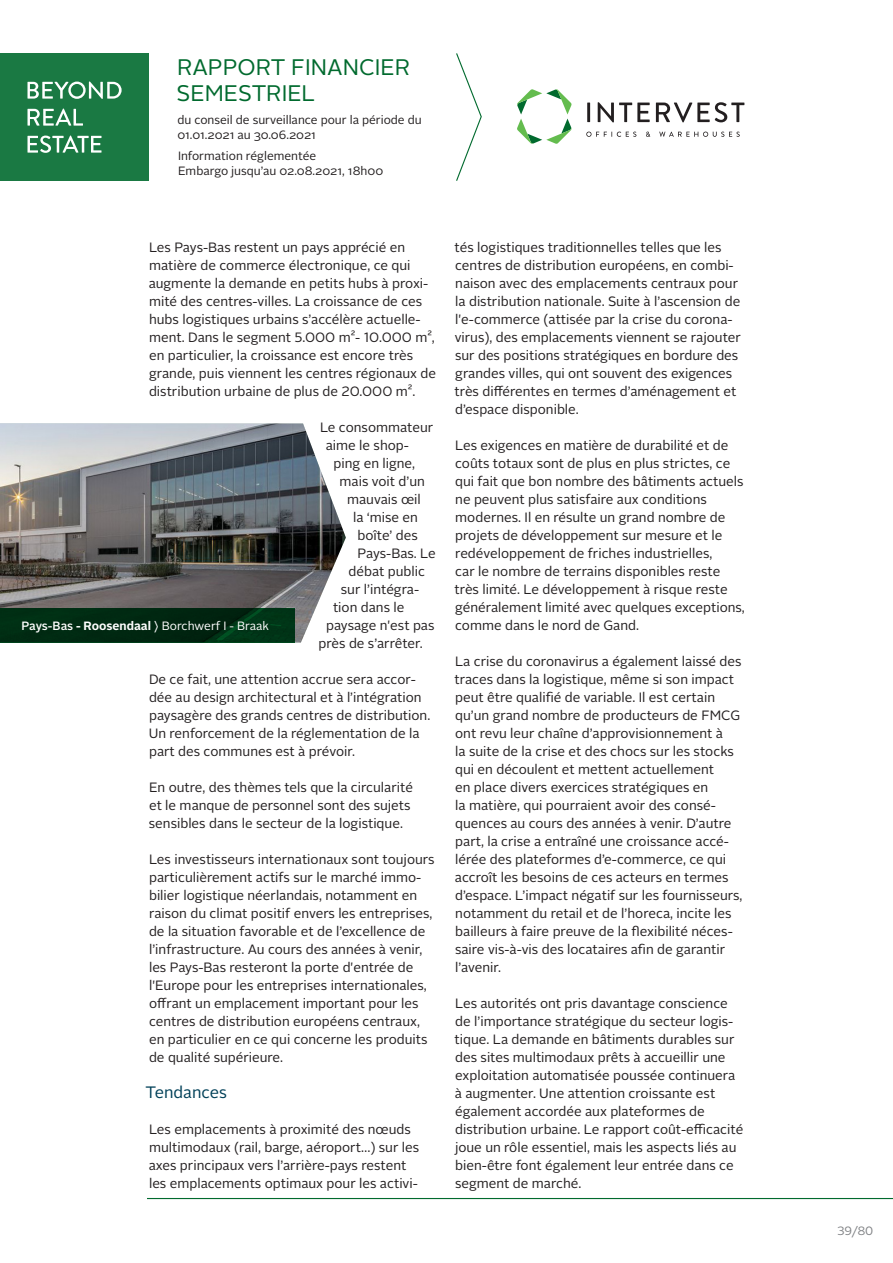
<style>
.page{position:relative;width:893px;height:1263px;background:#fff}
.page>*{position:absolute;margin:0;border:0;box-sizing:border-box;transform-origin:0 0}
.t1{font:22.5px/25.5px "Alright Sans";color:#016a2e}
.T4_JV_blauwgrijs_80{font:16.5px "Alright Sans";color:#004058}
.Body{font:13.5px/18px "Alright Sans";color:#231f20}
.t2{font:12px/15px "Alright Sans";color:#231f20}
.Bijschrift_foto_rech{font:12px "Alright Sans";color:#fff}
.t3{font:12px "Alright Sans";color:#808285}
.s1{font-weight:500}
.s2{font-weight:700}
</style>
<div class="page">
<hr style="left:147px;top:1198px;width:746px;height:1px;background:#016a2e">
<svg style="left:456px;top:53px;width:26px;height:128px"></svg>
<div style="left:0;top:53px;width:149px;height:128px;background:#1a7943"></div>
<svg style="left:28px;top:136px;width:74px;height:17px"></svg>
<svg style="left:28px;top:109px;width:55px;height:17px"></svg>
<svg style="left:28px;top:82px;width:94px;height:17px"></svg>
<svg style="left:517px;top:89px;width:55px;height:55px"></svg>
<svg style="left:586px;top:132px;width:50px;height:5px"></svg>
<svg style="left:646px;top:132px;width:4px;height:5px"></svg>
<svg style="left:659px;top:132px;width:81px;height:5px"></svg>
<hr style="left:587px;top:103px;width:3px;height:19px;background:#231f20">
<svg style="left:598px;top:102px;width:52px;height:20px"></svg>
<svg style="left:656px;top:102px;width:88px;height:20px"></svg>
<img style="left:0;top:423px;width:346px;height:219px">
<svg style="left:0;top:608px;width:295px;height:34px;background:#002b12"></svg>
<h1 class="t1" style="left:177px;top:55px;width:235px">RAPPORT FINANCIER<br>SEMESTRIEL</h1>
<p class="t2" style="left:177px;top:112px;width:246px">du conseil de surveillance pour la période du<br>01.01.2021 au 30.06.2021</p>
<p class="t2" style="left:178px;top:149px;width:207px">Information réglementée<br>Embargo jusqu’au 02.08.2021, 18h00</p>
<p class="Body" style="left:149px;top:239px;width:289px">Les Pays-Bas restent un pays apprécié en matière de commerce électronique, ce qui augmente la demande en petits hubs à proxi&shy;mité des centres-villes. La croissance de ces hubs logistiques urbains s’accélère actuelle&shy;ment. Dans le segment 5.000 m²- 10.000 m², en particulier, la croissance est encore très grande, puis viennent les centres régionaux de distribution urbaine de plus de 20.000 m².</p>
<p class="Body" style="left:320px;top:419px;width:115px">Le consommateur</p>
<p class="Body" style="left:326px;top:437px;width:85px">aime le shop-</p>
<p class="Body" style="left:334px;top:455px;width:83px">ping en ligne,</p>
<p class="Body" style="left:340px;top:473px;width:87px">mais voit d’un</p>
<p class="Body" style="left:347px;top:491px;width:75px">mauvais œil</p>
<p class="Body" style="left:353px;top:509px;width:66px">la ‘mise en</p>
<p class="Body" style="left:358px;top:527px;width:62px">boîte’ des</p>
<p class="Body" style="left:358px;top:545px;width:80px">Pays-Bas. Le</p>
<p class="Body" style="left:349px;top:563px;width:78px">débat public</p>
<p class="Body" style="left:341px;top:581px;width:80px">sur l’intégra-</p>
<p class="Body" style="left:333px;top:599px;width:73px">tion dans le</p>
<p class="Body" style="left:326px;top:617px;width:110px">paysage n'est pas</p>
<p class="Body" style="left:319px;top:635px;width:106px">près de s’arrêter.</p>
<p class="Body" style="left:149px;top:671px;width:283px">De ce fait, une attention accrue sera accor&shy;dée au design architectural et à l’intégration paysagère des grands centres de distribution.<br>Un renforcement de la réglementation de la part des communes est à prévoir.</p>
<p class="Body" style="left:149px;top:779px;width:266px">En outre, des thèmes tels que la circularité et le manque de personnel sont des sujets sensibles dans le secteur de la logistique.</p>
<p class="Body" style="left:149px;top:851px;width:287px">Les investisseurs internationaux sont toujours particulièrement actifs sur le marché immo&shy;bilier logistique néerlandais, notamment en raison du climat positif envers les entreprises, de la situation favorable et de l’excellence de l’infrastructure. Au cours des années à venir, les Pays-Bas resteront la porte d'entrée de l'Europe pour les entreprises internationales, offrant un emplacement important pour les centres de distribution européens centraux, en particulier en ce qui concerne les produits de qualité supérieure.</p>
<p class="T4_JV_blauwgrijs_80" style="left:145px;top:1081px;width:83px">Tendances</p>
<p class="Body" style="left:149px;top:1121px;width:272px">Les emplacements à proximité des nœuds multimodaux (rail, barge, aéroport…) sur les axes principaux vers l’arrière-pays restent les emplacements optimaux pour les activi-</p>
<p class="Bijschrift_foto_rech" style="left:22px;top:618px;width:249px"><span class="s1">Pays-Bas</span> <span class="s2">- Roosendaal</span> 〉 Borchwerf I - Braak</p>
<p class="Body" style="left:455px;top:239px;width:288px">tés logistiques traditionnelles telles que les centres de distribution européens, en combi&shy;naison avec des emplacements centraux pour la distribution nationale. Suite à l’ascension de l'e-commerce (attisée par la crise du corona&shy;virus), des emplacements viennent se rajouter sur des positions stratégiques en bordure des grandes villes, qui ont souvent des exigences très différentes en termes d’aménagement et d’espace disponible.</p>
<p class="Body" style="left:455px;top:437px;width:292px">Les exigences en matière de durabilité et de coûts totaux sont de plus en plus strictes, ce qui fait que bon nombre des bâtiments actuels ne peuvent plus satisfaire aux conditions modernes. Il en résulte un grand nombre de projets de développement sur mesure et le redéveloppement de friches industrielles,<br>car le nombre de terrains disponibles reste très limité. Le développement à risque reste généralement limité avec quelques exceptions, comme dans le nord de Gand.</p>
<p class="Body" style="left:455px;top:653px;width:289px">La crise du coronavirus a également laissé des traces dans la logistique, même si son impact peut être qualifié de variable. Il est certain qu’un grand nombre de producteurs de FMCG ont revu leur chaîne d’approvisionnement à<br>la suite de la crise et des chocs sur les stocks qui en découlent et mettent actuellement<br>en place divers exercices stratégiques en<br>la matière, qui pourraient avoir des consé&shy;quences au cours des années à venir. D’autre part, la crise a entraîné une croissance accé&shy;lérée des plateformes d’e-commerce, ce qui accroît les besoins de ces acteurs en termes d’espace. L’impact négatif sur les fournisseurs, notamment du retail et de l’horeca, incite les bailleurs à faire preuve de la flexibilité néces&shy;saire vis-à-vis des locataires afin de garantir l’avenir.</p>
<p class="Body" style="left:455px;top:995px;width:290px">Les autorités ont pris davantage conscience de l’importance stratégique du secteur logis&shy;tique. La demande en bâtiments durables sur des sites multimodaux prêts à accueillir une exploitation automatisée poussée continuera à augmenter. Une attention croissante est également accordée aux plateformes de distribution urbaine. Le rapport coût-efficacité joue un rôle essentiel, mais les aspects liés au bien-être font également leur entrée dans ce segment de marché.</p>
<p class="t3" style="left:837px;top:1223px;width:37px">39/80</p>
</div>
